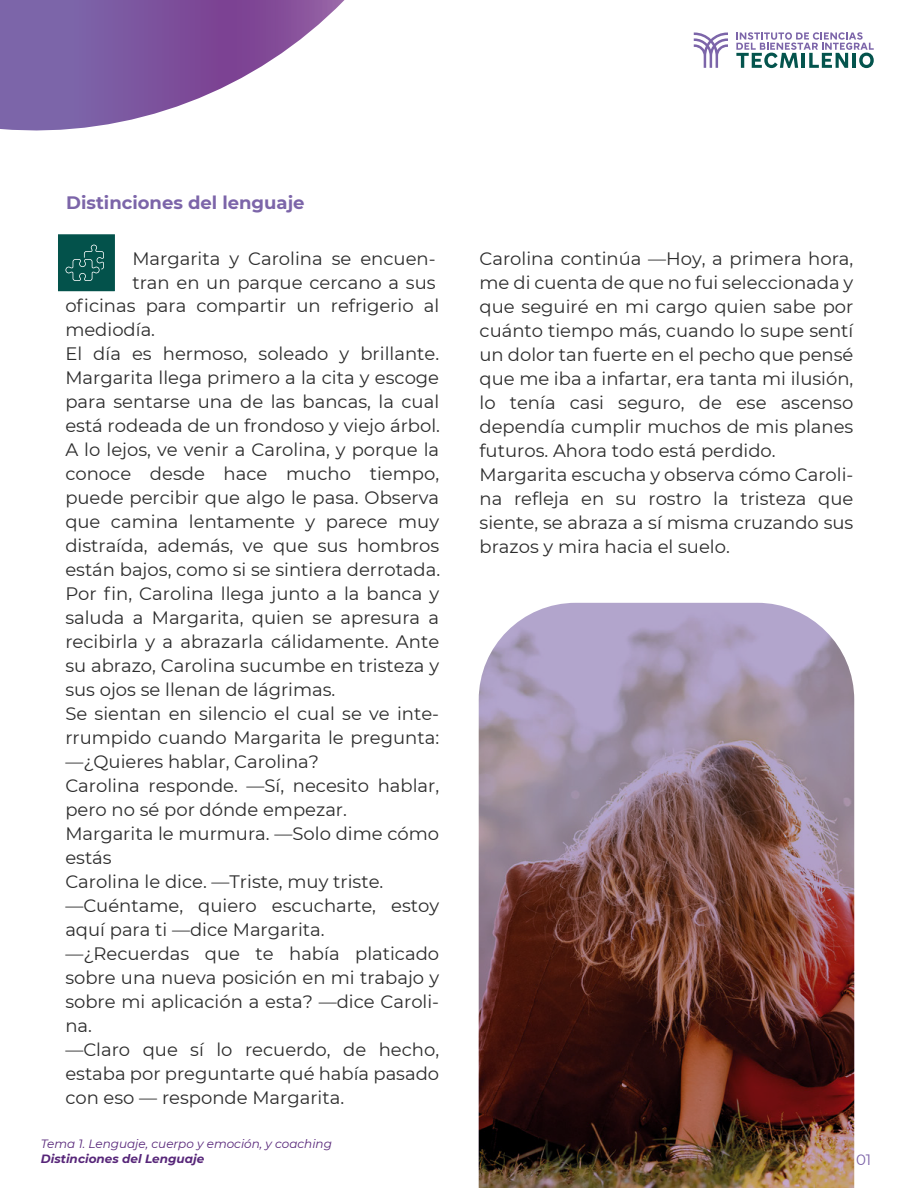
<style>
.page{position:relative;width:918px;height:1188px;background:#fff}
.page>*{position:absolute;margin:0;border:0;box-sizing:border-box;transform-origin:0 0}
.t1{font:18px/24px "Montserrat";color:#2c2c2c}
.t2{font:700 18px "Montserrat";color:#7c65a9}
.t3{font:15px "Montserrat";color:#7d64a9}
.t4{font:italic 12px "Montserrat";color:#572679}
.t5{font:italic 700 12px "Montserrat";color:#572679}
</style>
<div class="page">
<svg style="left:0;top:0;width:345px;height:131px"></svg>
<svg style="left:736px;top:32px;width:138px;height:36px"></svg>
<svg style="left:694px;top:32px;width:34px;height:36px"></svg>
<div style="left:53px;top:230px;width:66px;height:66px;background:#03524b;border:4px solid #fff"></div>
<svg style="left:65px;top:245px;width:39px;height:36px"></svg>
<img style="left:479px;top:603px;width:375px;height:585px">
<p class="t2" style="left:66px;top:190px;width:240px">Distinciones del lenguaje</p>
<p class="t1" style="left:132px;top:246px;width:305px">Margarita y Carolina se encuen&shy;tran en un parque cercano a sus</p>
<p class="t1" style="left:65px;top:293px;width:376px">oficinas para compartir un refrigerio al mediodía.<br>El día es hermoso, soleado y brillante.<br>Margarita llega primero a la cita y escoge para sentarse una de las bancas, la cual está rodeada de un frondoso y viejo árbol.<br>A lo lejos, ve venir a Carolina, y porque la conoce desde hace mucho tiempo, puede percibir que algo le pasa. Observa que camina lentamente y parece muy distraída, además, ve que sus hombros están bajos, como si se sintiera derrotada.<br>Por fin, Carolina llega junto a la banca y saluda a Margarita, quien se apresura a recibirla y a abrazarla cálidamente. Ante su abrazo, Carolina sucumbe en tristeza y sus ojos se llenan de lágrimas.<br>Se sientan en silencio el cual se ve inte&shy;rrumpido cuando Margarita le pregunta: —¿Quieres hablar, Carolina?<br>Carolina responde. —Sí, necesito hablar, pero no sé por dónde empezar.<br>Margarita le murmura. —Solo dime cómo estás<br>Carolina le dice. —Triste, muy triste. —Cuéntame, quiero escucharte, estoy aquí para ti —dice Margarita. —¿Recuerdas que te había platicado sobre una nueva posición en mi trabajo y sobre mi aplicación a esta? —dice Caroli&shy;na.<br>—Claro que sí lo recuerdo, de hecho, estaba por preguntarte qué había pasado con eso — responde Margarita.</p>
<p class="t4" style="left:41px;top:1136px;width:293px">Tema 1. Lenguaje, cuerpo y emoción, y coaching</p>
<p class="t5" style="left:41px;top:1150px;width:165px">Distinciones del Lenguaje</p>
<p class="t1" style="left:480px;top:246px;width:375px">Carolina continúa —Hoy, a primera hora, me di cuenta de que no fui seleccionada y que seguiré en mi cargo quien sabe por cuánto tiempo más, cuando lo supe sentí un dolor tan fuerte en el pecho que pensé que me iba a infartar, era tanta mi ilusión, lo tenía casi seguro, de ese ascenso dependía cumplir muchos de mis planes futuros. Ahora todo está perdido.<br>Margarita escucha y observa cómo Caroli&shy;na refleja en su rostro la tristeza que siente, se abraza a sí misma cruzando sus brazos y mira hacia el suelo.</p>
<p class="t3" style="left:856px;top:1149px;width:17px">01</p>
</div>
